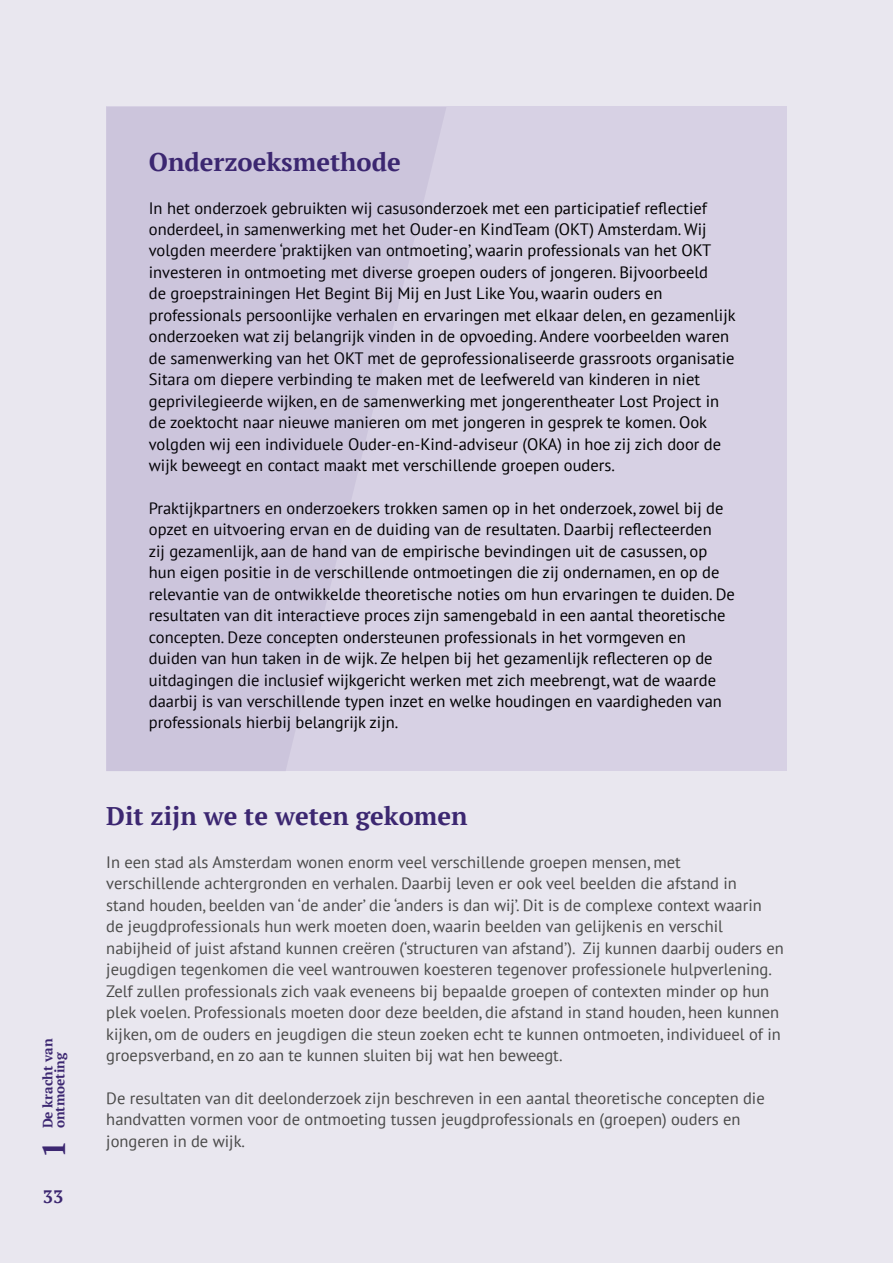
<style>
.page{position:relative;width:893px;height:1263px;background:#e9e7ef}
.page>*{position:absolute;margin:0;border:0;box-sizing:border-box;transform-origin:0 0}
.t1{font:700 31.5px "PT Serif";color:#3c2771}
.t2{font:700 25.5px "PT Serif";color:#3c2771}
.t3{font:700 18px "PT Serif";color:#3c2771}
.t4{font:16.5px/21.5px "PT Sans";color:#000}
.t5{font:16.5px/21.5px "PT Sans";color:#4a4a49}
.t6{font:700 13.5px/12px "PT Serif";color:#3c2771}
</style>
<div class="page">
<div style="left:106px;top:106px;width:681px;height:665px;background:#d7d1e4"></div>
<svg style="left:107px;top:107px;width:339px;height:664px;fill:#ccc5dc"></svg>
<p class="t6" style="left:41px;top:1128px;width:91px;rotate:-90deg">De kracht van ontmoeting</p>
<h1 class="t1" style="left:33px;top:1158px;width:19px;rotate:-90deg">1</h1>
<p class="t3" style="left:43px;top:1184px;width:22px">33</p>
<h2 class="t2" style="left:149px;top:145px;width:253px">Onderzoeksmethode</h2>
<p class="t4" style="left:149px;top:197px;width:588px">In het onderzoek gebruikten wij casusonderzoek met een participatief reflectief onderdeel, in samenwerking met het Ouder-en KindTeam (OKT) Amsterdam. Wij volgden meerdere ‘praktijken van ontmoeting’, waarin professionals van het OKT investeren in ontmoeting met diverse groepen ouders of jongeren. Bijvoorbeeld<br>de groepstrainingen Het Begint Bij Mij en Just Like You, waarin ouders en professionals persoonlijke verhalen en ervaringen met elkaar delen, en gezamenlijk onderzoeken wat zij belangrijk vinden in de opvoeding. Andere voorbeelden waren de samenwerking van het OKT met de geprofessionaliseerde grassroots organisatie Sitara om diepere verbinding te maken met de leefwereld van kinderen in niet geprivilegieerde wijken, en de samenwerking met jongerentheater Lost Project in de zoektocht naar nieuwe manieren om met jongeren in gesprek te komen. Ook volgden wij een individuele Ouder-en-Kind-adviseur (OKA) in hoe zij zich door de wijk beweegt en contact maakt met verschillende groepen ouders.</p>
<p class="t4" style="left:149px;top:497px;width:588px">Praktijkpartners en onderzoekers trokken samen op in het onderzoek, zowel bij de opzet en uitvoering ervan en de duiding van de resultaten. Daarbij reflecteerden<br>zij gezamenlijk, aan de hand van de empirische bevindingen uit de casussen, op hun eigen positie in de verschillende ontmoetingen die zij ondernamen, en op de relevantie van de ontwikkelde theoretische noties om hun ervaringen te duiden. De resultaten van dit interactieve proces zijn samengebald in een aantal theoretische concepten. Deze concepten ondersteunen professionals in het vormgeven en duiden van hun taken in de wijk. Ze helpen bij het gezamenlijk reflecteren op de uitdagingen die inclusief wijkgericht werken met zich meebrengt, wat de waarde daarbij is van verschillende typen inzet en welke houdingen en vaardigheden van professionals hierbij belangrijk zijn.</p>
<h2 class="t2" style="left:106px;top:799px;width:363px">Dit zijn we te weten gekomen</h2>
<p class="t5" style="left:106px;top:851px;width:679px">In een stad als Amsterdam wonen enorm veel verschillende groepen mensen, met<br>verschillende achtergronden en verhalen. Daarbij leven er ook veel beelden die afstand in<br>stand houden, beelden van ‘de ander’ die ‘anders is dan wij’. Dit is de complexe context waarin<br>de jeugdprofessionals hun werk moeten doen, waarin beelden van gelijkenis en verschil nabijheid of juist afstand kunnen creëren (‘structuren van afstand’). Zij kunnen daarbij ouders en jeugdigen tegenkomen die veel wantrouwen koesteren tegenover professionele hulpverlening.<br>Zelf zullen professionals zich vaak eveneens bij bepaalde groepen of contexten minder op hun plek voelen. Professionals moeten door deze beelden, die afstand in stand houden, heen kunnen kijken, om de ouders en jeugdigen die steun zoeken echt te kunnen ontmoeten, individueel of in groepsverband, en zo aan te kunnen sluiten bij wat hen beweegt.</p>
<p class="t5" style="left:106px;top:1087px;width:660px">De resultaten van dit deelonderzoek zijn beschreven in een aantal theoretische concepten die handvatten vormen voor de ontmoeting tussen jeugdprofessionals en (groepen) ouders en jongeren in de wijk.</p>
</div>
